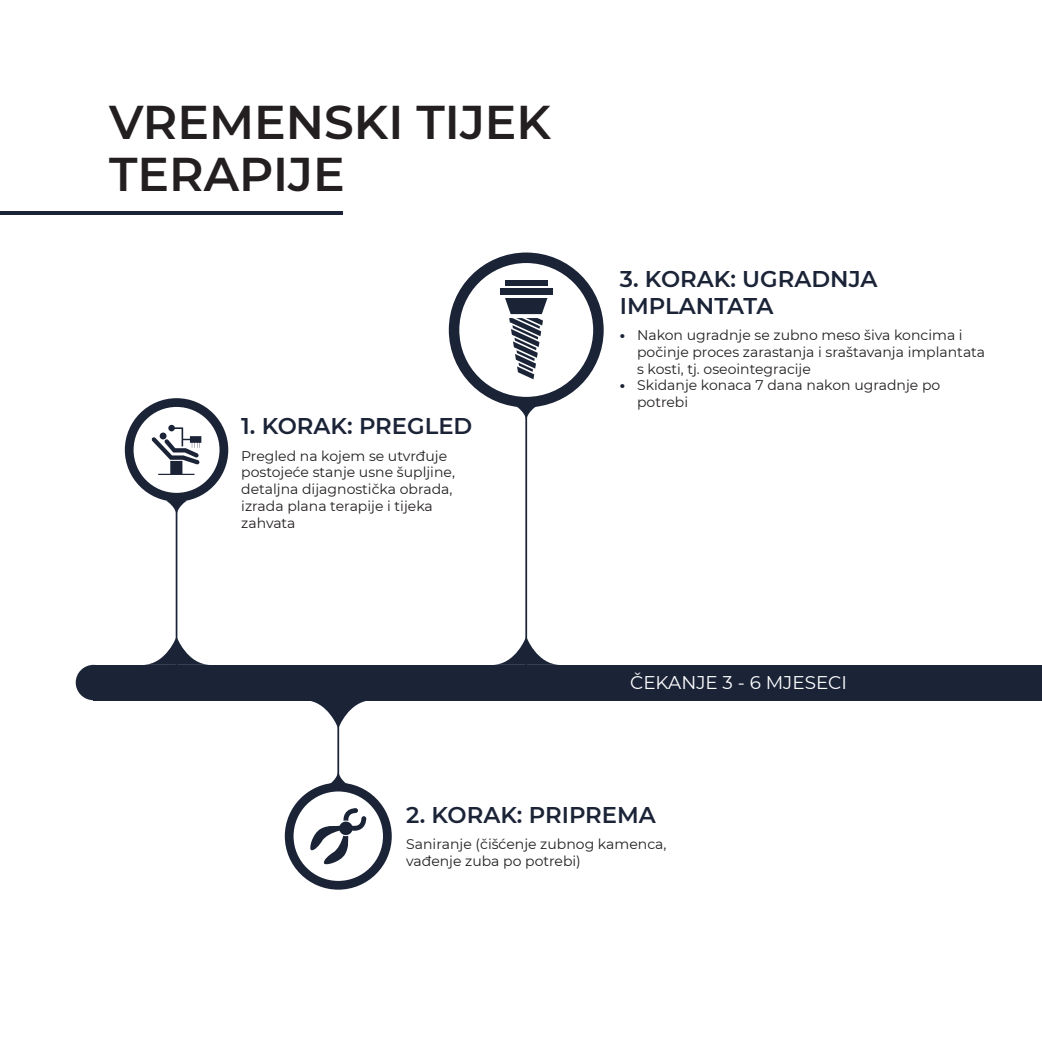
<style>
.page{position:relative;width:1042px;height:1042px;background:#fff}
.page>*{position:absolute;margin:0;border:0;box-sizing:border-box;transform-origin:0 0}
.t1{font:600 47.25px/52.5px "Montserrat";color:#231f20}
.t2{font:600 22.75px/27.3px "Montserrat";color:#1b2337}
.t3{font:18.38px "Montserrat";color:#fff}
.t4{font:14px/16.8px "Montserrat";color:#231f20}
.t5{font:800 14px "Montserrat";color:#1b2337}
</style>
<div class="page">
<div style="left:94px;top:665px;width:948px;height:35px;background:#1b2337"></div>
<div style="left:285px;top:783px;width:107px;height:106px;border:9px solid #1b2337;border-radius:50%"></div>
<svg style="left:310px;top:808px;width:56px;height:57px"></svg>
<div style="left:125px;top:398px;width:103px;height:103px;border:9px solid #1b2337;border-radius:50%"></div>
<svg style="left:151px;top:425px;width:50px;height:50px"></svg>
<div style="left:449px;top:252px;width:155px;height:155px;border:10px solid #1b2337;border-radius:50%"></div>
<div style="left:500px;top:289px;width:52px;height:6px;background:#1b2337"></div>
<div style="left:505px;top:281px;width:42px;height:5px;background:#1b2337"></div>
<svg style="left:505px;top:298px;width:42px;height:81px"></svg>
<div style="left:76px;top:665px;width:35px;height:35px;background:#1b2337;border-radius:50%"></div>
<hr style="left:176px;top:499px;width:1px;height:181px;background:#1b2337">
<hr style="left:525px;top:410px;width:2px;height:270px;background:#1b2337">
<svg style="left:166px;top:500px;width:21px;height:16px"></svg>
<svg style="left:328px;top:770px;width:21px;height:16px"></svg>
<svg style="left:515px;top:406px;width:22px;height:16px"></svg>
<hr style="left:337px;top:682px;width:2px;height:101px;background:#1b2337">
<hr style="left:0;top:211px;width:343px;height:4px;background:#1b2337">
<svg style="left:144px;top:636px;width:65px;height:29px"></svg>
<svg style="left:494px;top:636px;width:65px;height:29px"></svg>
<svg style="left:304px;top:700px;width:68px;height:28px"></svg>
<h1 class="t1" style="left:109px;top:94px;width:443px">VREMENSKI TIJEK<br>TERAPIJE</h1>
<h2 class="t2" style="left:241px;top:412px;width:233px">1. KORAK: PREGLED</h2>
<p class="t4" style="left:241px;top:447px;width:215px">Pregled na kojem se utvrđuje postojeće stanje usne šupljine, detaljna dijagnostička obrada, izrada plana terapije i tijeka zahvata</p>
<h2 class="t2" style="left:620px;top:264px;width:259px">3. KORAK: UGRADNJA<br>IMPLANTATA</h2>
<p class="t5" style="left:620px;top:325px;width:7px">•</p>
<p class="t5" style="left:620px;top:375px;width:7px">•</p>
<p class="t4" style="left:637px;top:326px;width:350px">Nakon ugradnje se zubno meso šiva koncima i počinje proces zarastanja i sraštavanja implantata s kosti, tj. oseointegracije<br>Skidanje konaca 7 dana nakon ugradnje po potrebi</p>
<h3 class="t3" style="left:630px;top:670px;width:218px">ČEKANJE 3 - 6 MJESECI</h3>
<h2 class="t2" style="left:406px;top:800px;width:251px">2. KORAK: PRIPREMA</h2>
<p class="t4" style="left:406px;top:835px;width:262px">Saniranje (čišćenje zubnog kamenca, vađenje zuba po potrebi)</p>
</div>
